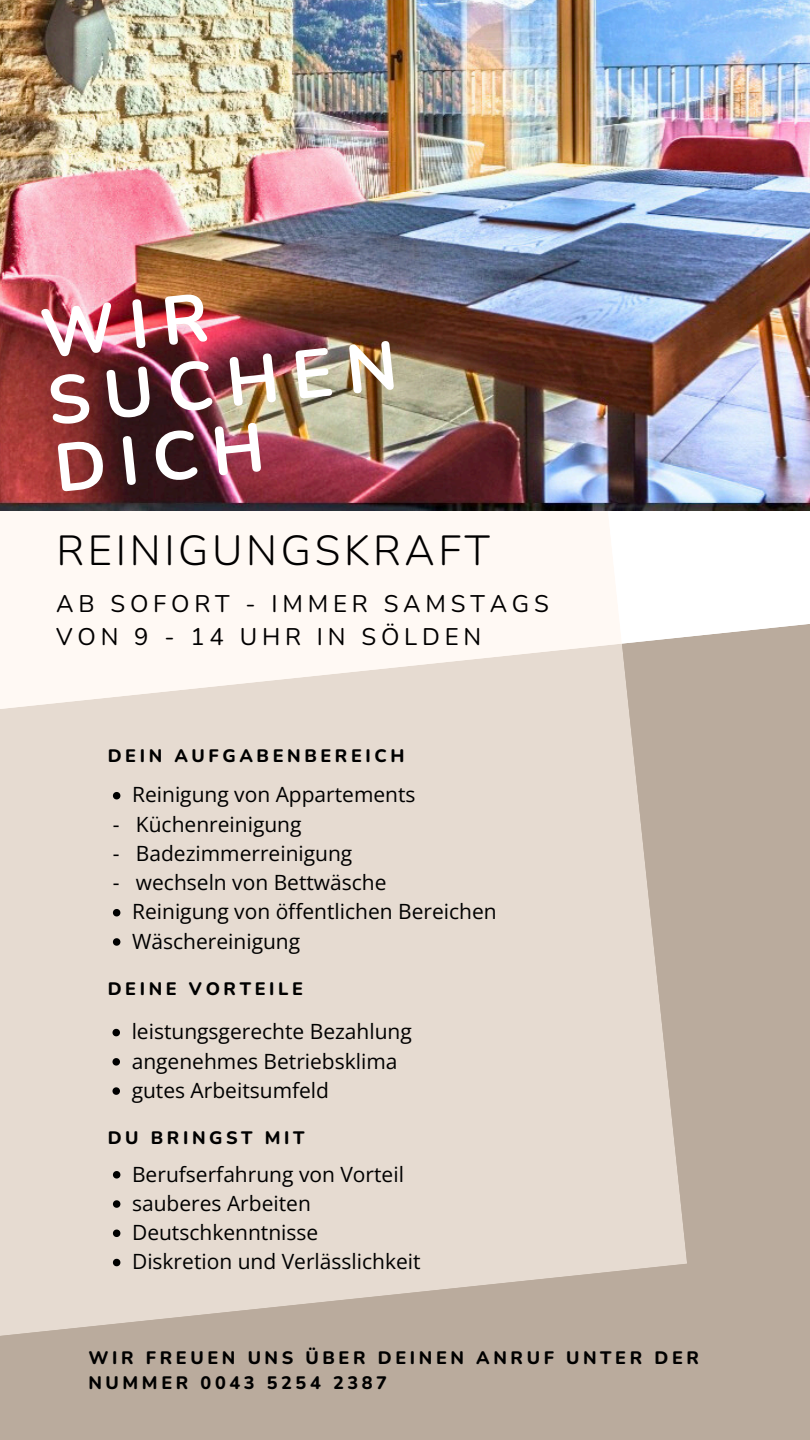
<style>
.page{position:relative;width:810px;height:1440px;background:#fff}
.page>*{position:absolute;margin:0;border:0;box-sizing:border-box;transform-origin:0 0}
.t1{font:700 68px/67.5px "Nunito";color:#fff}
.t2{font:300 42px "Nunito";letter-spacing:.085em;color:#000}
.t3{font:24px/33px "Nunito";letter-spacing:.2em;color:#000}
.t4{font:21px "Open Sans";color:#000}
.t5{font:800 18px/24.8px "Nunito";letter-spacing:.2em;color:#000}
</style>
<div class="page">
<div style="left:0;top:624px;width:810px;height:816px;background:#baab9d"></div>
<svg style="left:0;top:511px;width:687px;height:848px;fill:#e6dbd1"></svg>
<img style="left:0;top:0;width:810px;height:511px">
<svg style="left:112px;top:1029px;width:8px;height:7px"></svg>
<svg style="left:112px;top:1058px;width:8px;height:8px"></svg>
<svg style="left:112px;top:1087px;width:8px;height:8px"></svg>
<svg style="left:113px;top:792px;width:7px;height:7px"></svg>
<svg style="left:113px;top:909px;width:7px;height:7px"></svg>
<svg style="left:113px;top:938px;width:7px;height:8px"></svg>
<svg style="left:113px;top:1171px;width:7px;height:8px"></svg>
<svg style="left:113px;top:1200px;width:7px;height:8px"></svg>
<svg style="left:113px;top:1230px;width:7px;height:7px"></svg>
<svg style="left:113px;top:1259px;width:7px;height:7px"></svg>
<h2 class="t1" style="left:37px;top:302px;width:352px;rotate:-6deg">WIR<br>SUCHEN<br>DICH</h2>
<p class="t2" style="left:57px;top:522px;width:435px">REINIGUNGSKRAFT</p>
<h1 class="t3" style="left:56px;top:588px;width:494px">AB SOFORT - IMMER SAMSTAGS<br>VON 9 - 14 UHR IN SÖLDEN</h1>
<p class="t5" style="left:108px;top:744px;width:298px">DEIN AUFGABENBEREICH</p>
<p class="t4" style="left:132px;top:780px;width:285px">Reinigung von Appartements</p>
<p class="t4" style="left:113px;top:809px;width:190px">- Küchenreinigung</p>
<p class="t4" style="left:113px;top:839px;width:241px">- Badezimmerreinigung</p>
<p class="t4" style="left:113px;top:868px;width:275px">- wechseln von Bettwäsche</p>
<p class="t4" style="left:132px;top:897px;width:366px">Reinigung von öffentlichen Bereichen</p>
<p class="t4" style="left:132px;top:926px;width:170px">Wäschereinigung</p>
<h3 class="t5" style="left:108px;top:977px;width:197px">DEINE VORTEILE</h3>
<p class="t4" style="left:132px;top:1017px;width:282px">leistungsgerechte Bezahlung</p>
<p class="t4" style="left:132px;top:1046px;width:267px">angenehmes Betriebsklima</p>
<h4 class="t4" style="left:132px;top:1075px;width:199px">gutes Arbeitsumfeld</h4>
<p class="t5" style="left:108px;top:1126px;width:198px">DU BRINGST MIT</p>
<p class="t4" style="left:132px;top:1159px;width:273px">Berufserfahrung von Vorteil</p>
<p class="t4" style="left:132px;top:1188px;width:180px">sauberes Arbeiten</p>
<p class="t4" style="left:132px;top:1218px;width:188px">Deutschkenntnisse</p>
<p class="t4" style="left:132px;top:1247px;width:290px">Diskretion und Verlässlichkeit</p>
<p class="t5" style="left:88px;top:1346px;width:612px">WIR FREUEN UNS ÜBER DEINEN ANRUF UNTER DER<br>NUMMER 0043 5254 2387</p>
</div>
